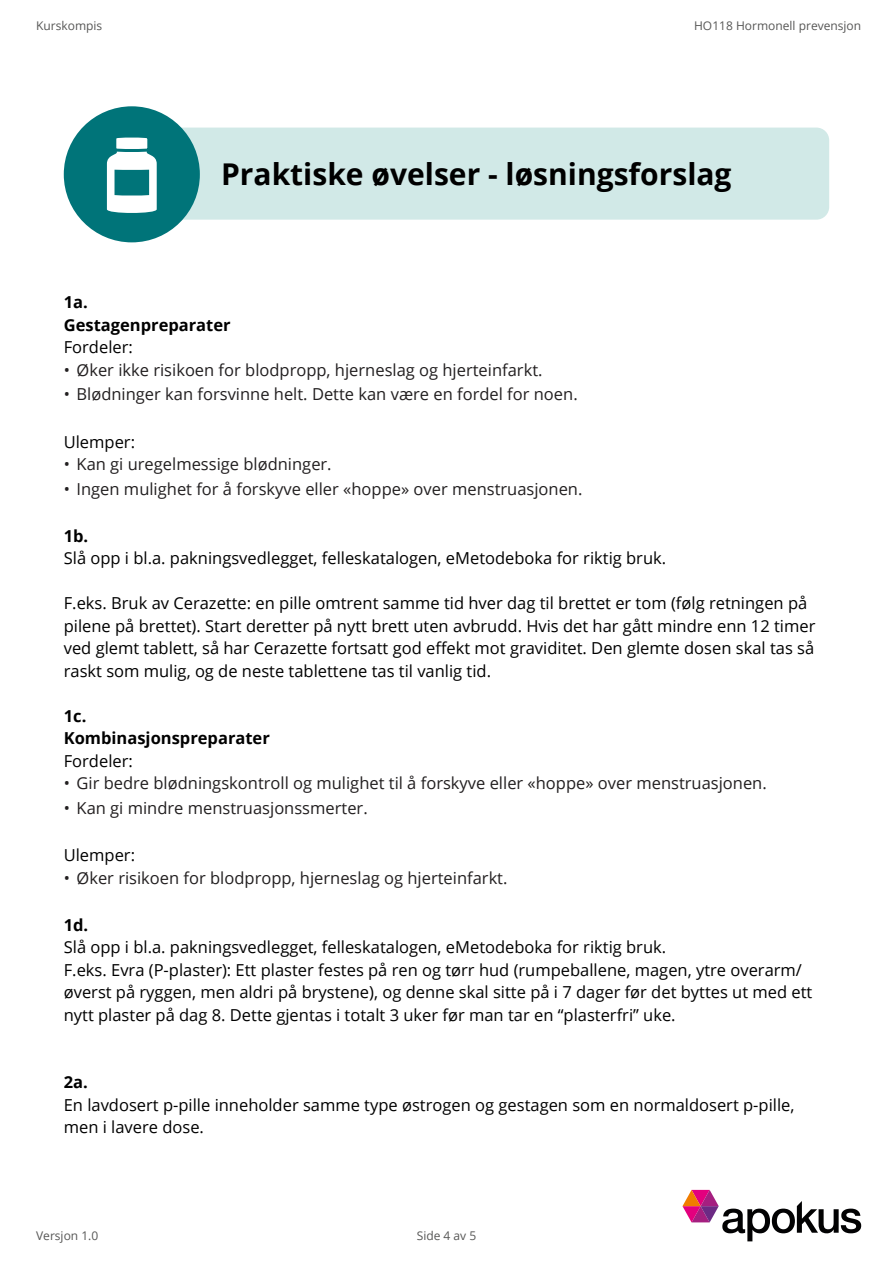
<style>
.page{position:relative;width:893px;height:1263px;background:#fff}
.page>*{position:absolute;margin:0;border:0;box-sizing:border-box;transform-origin:0 0}
.t1{font:700 30px "Open Sans";color:#000}
.t2{font:16.5px/22.5px "Open Sans";color:#000}
.t3{font:16.5px "Open Sans";color:#221f20}
.t4{font:700 16.5px/22.5px "Open Sans";color:#000}
.t5{font:12px "Open Sans";color:#575756}
</style>
<div class="page">
<svg style="left:682px;top:1190px;width:179px;height:51px"></svg>
<div style="left:108px;top:128px;width:721px;height:92px;background:#d1e9e7;border-radius:13px"></div>
<div style="left:64px;top:106px;width:136px;height:136px;background:#007479;border-radius:50%"></div>
<svg style="left:107px;top:137px;width:50px;height:76px"></svg>
<p class="t5" style="left:36px;top:21px;width:68px">Kurskompis</p>
<p class="t5" style="left:694px;top:21px;width:169px">HO118 Hormonell prevensjon</p>
<h1 class="t1" style="left:221px;top:160px;width:512px">Praktiske øvelser - løsningsforslag</h1>
<p class="t4" style="left:64px;top:292px;width:168px">1a.<br>Gestagenpreparater</p>
<p class="t2" style="left:64px;top:337px;width:71px">Fordeler:</p>
<p class="t3" style="left:64px;top:362px;width:480px">• Øker ikke risikoen for blodpropp, hjerneslag og hjerteinfarkt.</p>
<p class="t3" style="left:64px;top:387px;width:515px">• Blødninger kan forsvinne helt. Dette kan være en fordel for noen.</p>
<p class="t2" style="left:64px;top:432px;width:73px">Ulemper:</p>
<p class="t3" style="left:64px;top:457px;width:269px">• Kan gi uregelmessige blødninger.</p>
<p class="t3" style="left:64px;top:481px;width:520px">• Ingen mulighet for å forskyve eller «hoppe» over menstruasjonen.</p>
<p class="t4" style="left:64px;top:526px;width:26px">1b.</p>
<p class="t2" style="left:64px;top:548px;width:604px">Slå opp i bl.a. pakningsvedlegget, felleskatalogen, eMetodeboka for riktig bruk.</p>
<p class="t2" style="left:64px;top:593px;width:753px">F.eks. Bruk av Cerazette: en pille omtrent samme tid hver dag til brettet er tom (følg retningen på pilene på brettet). Start deretter på nytt brett uten avbrudd. Hvis det har gått mindre enn 12 timer ved glemt tablett, så har Cerazette fortsatt god effekt mot graviditet. Den glemte dosen skal tas så raskt som mulig, og de neste tablettene tas til vanlig tid.</p>
<p class="t4" style="left:64px;top:706px;width:208px">1c.<br>Kombinasjonspreparater</p>
<p class="t2" style="left:64px;top:751px;width:71px">Fordeler:</p>
<p class="t3" style="left:64px;top:776px;width:704px">• Gir bedre blødningskontroll og mulighet til å forskyve eller «hoppe» over menstruasjonen.</p>
<p class="t3" style="left:64px;top:800px;width:305px">• Kan gi mindre menstruasjonssmerter.</p>
<p class="t2" style="left:64px;top:845px;width:73px">Ulemper:</p>
<p class="t3" style="left:64px;top:870px;width:445px">• Øker risikoen for blodpropp, hjerneslag og hjerteinfarkt.</p>
<p class="t4" style="left:64px;top:914px;width:26px">1d.</p>
<p class="t2" style="left:64px;top:937px;width:750px">Slå opp i bl.a. pakningsvedlegget, felleskatalogen, eMetodeboka for riktig bruk.<br>F.eks. Evra (P-plaster): Ett plaster festes på ren og tørr hud (rumpeballene, magen, ytre overarm/ øverst på ryggen, men aldri på brystene), og denne skal sitte på i 7 dager før det byttes ut med ett nytt plaster på dag 8. Dette gjentas i totalt 3 uker før man tar en “plasterfri” uke.</p>
<p class="t4" style="left:64px;top:1072px;width:26px">2a.</p>
<p class="t2" style="left:64px;top:1095px;width:732px">En lavdosert p-pille inneholder samme type østrogen og gestagen som en normaldosert p-pille, men i lavere dose.</p>
<p class="t5" style="left:36px;top:1230px;width:64px">Versjon 1.0</p>
<p class="t5" style="left:417px;top:1230px;width:61px">Side 4 av 5</p>
</div>
